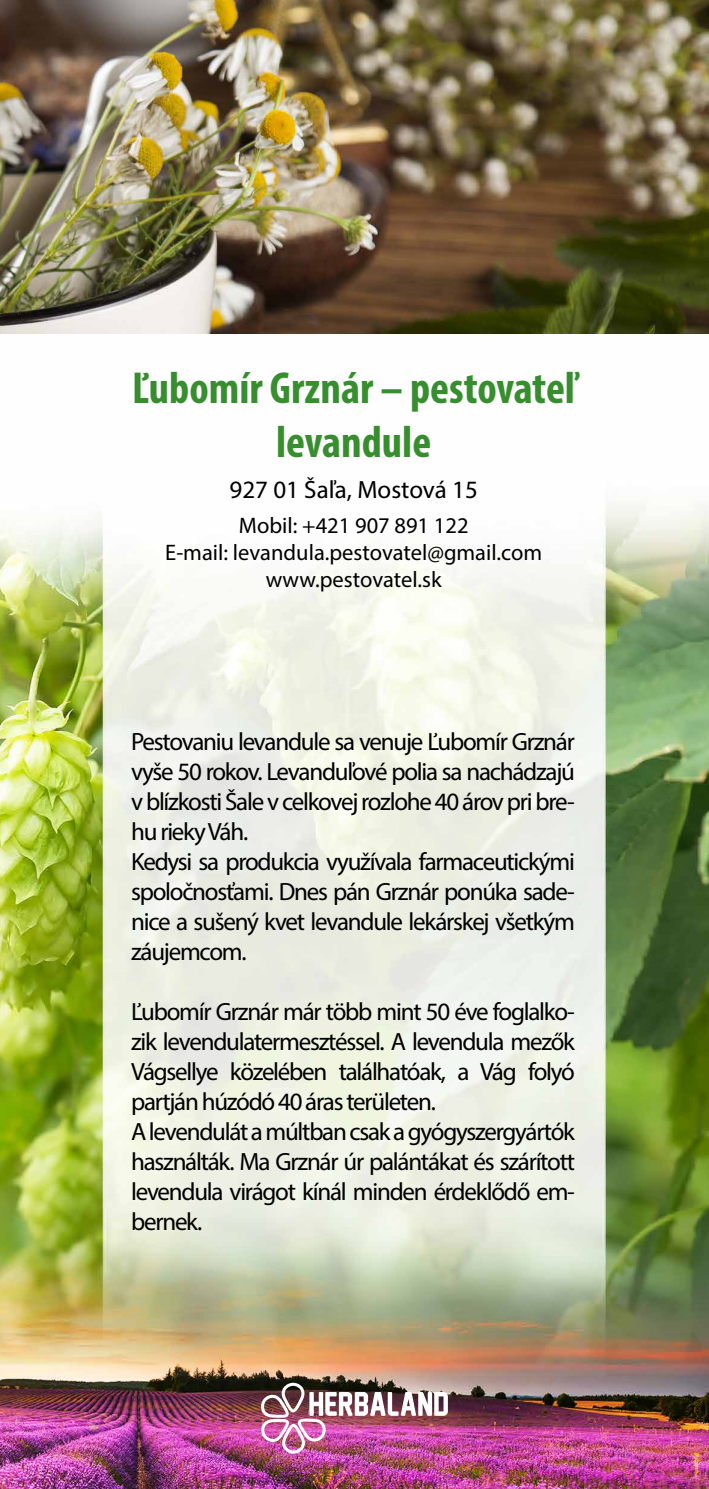
<style>
.page{position:relative;width:709px;height:1489px;background:#fff}
.page>*{position:absolute;margin:0;border:0;box-sizing:border-box;transform-origin:0 0}
.t1{font:700 condensed 45px/54px "Myriad Pro";color:#378e2e;text-align:center}
.t2{font:25px/30px "Myriad Pro";letter-spacing:-.05em;color:#000}
.t3{font:25px "Myriad Pro";color:#000}
.t4{font:22.5px/27px "Myriad Pro";color:#000;text-align:center}
</style>
<div class="page">
<img style="left:0;top:333px;width:709px;height:1155px">
<img style="left:0;top:0;width:709px;height:333px">
<img style="left:261px;top:1382px;width:187px;height:71px">
<h1 class="t1" style="left:132px;top:359px;width:445px">Ľubomír Grznár – pestovateľ levandule</h1>
<p class="t3" style="left:229px;top:474px;width:250px">927 01 Šaľa, Mostová 15</p>
<p class="t4" style="left:165px;top:511px;width:378px">Mobil: +421 907 891 122<br>E-mail: levandula.pestovatel@gmail.com www.pestovatel.sk</p>
<p class="t2" style="left:131px;top:726px;width:445px">Pestovaniu levandule sa venuje Ľubomír Grznár vyše 50 rokov. Levanduľové polia sa nachádzajú v blízkosti Šale v celkovej rozlohe 40 árov pri bre&shy;hu rieky Váh.<br>Kedysi sa produkcia využívala farmaceutickými spoločnosťami. Dnes pán Grznár ponúka sade&shy;nice a sušený kvet levandule lekárskej všetkým záujemcom.</p>
<p class="t2" style="left:131px;top:996px;width:445px">Ľubomír Grznár már több mint 50 éve foglalko&shy;zik levendulatermesztéssel. A levendula mezők Vágsellye közelében találhatóak, a Vág folyó partján húzódó 40 áras területen.<br>A levendulát a múltban csak a gyógyszergyártók használták. Ma Grznár úr palántákat és szárított levendula virágot kínál minden érdeklődő em&shy;bernek.</p>
</div>
